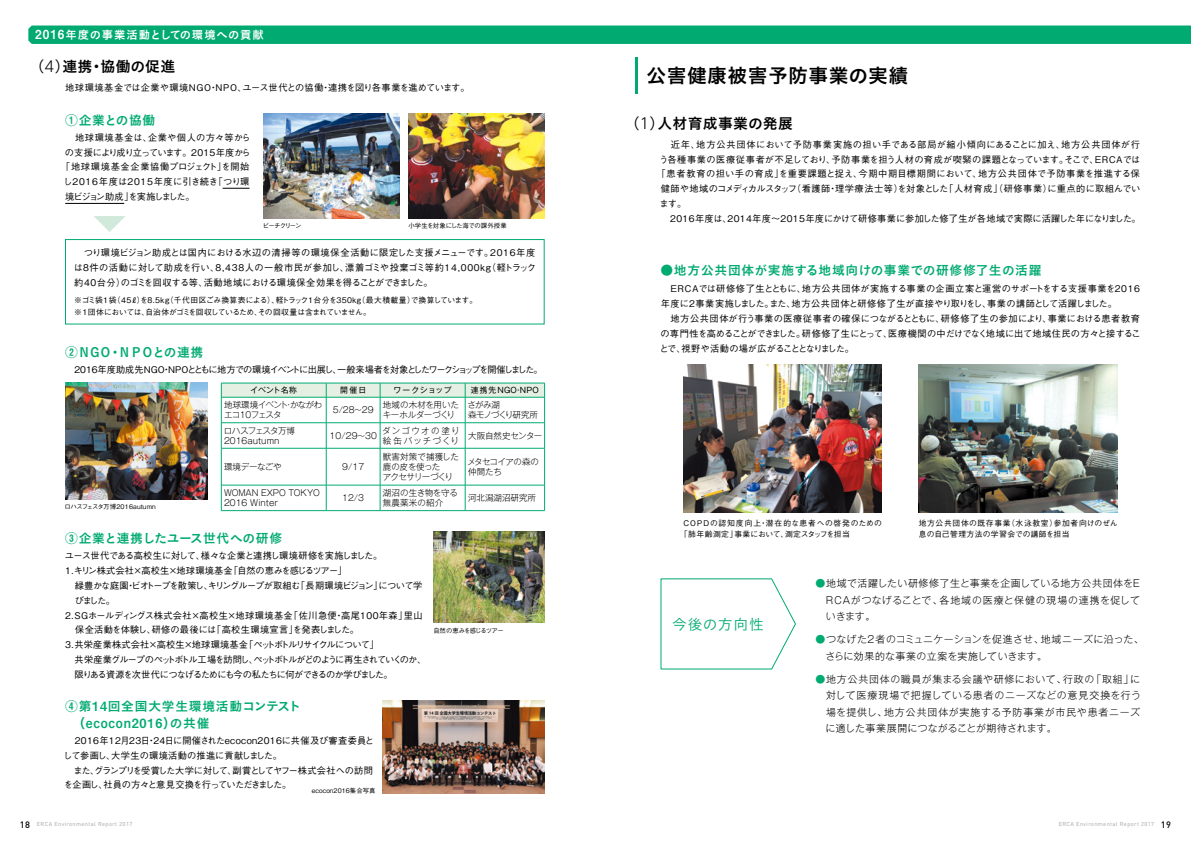
<style>
.page{position:relative;width:1191px;height:842px;background:#fff}
.page>*{position:absolute;margin:0;border:0;box-sizing:border-box;transform-origin:0 0}
.t1{font:19.8px "Koburina Go Std N W6";letter-spacing:.02em;color:#000}
.t2{font:14.9px "Koburina Go Std N W6";letter-spacing:.02em;color:#000}
.t3{font:14.9px "Koburina Go Std N W3";letter-spacing:.05em;color:#00aa71}
.t4{font:12.8px "Koburina Go Std N W6";letter-spacing:.03em;color:#00aa71}
.t5{font:12.8px/16.3px "Koburina Go Std N W6";letter-spacing:.06em;color:#00aa71}
.t6{font:12.8px "Koburina Go Std N W6";letter-spacing:-.01em;color:#00aa71}
.t7{font:12.8px "Koburina Go Std N W6";letter-spacing:-.055em;color:#00aa71}
.t8{font:11.3px "Koburina Go Std N W6";letter-spacing:.06em;color:#fff}
.t9{font:300 9.9px/16.3px "Gothic MB101 Pr 6";letter-spacing:.04em;color:#000}
.t10{font:500 9.2px/14.9px "Gothic BBB Pr 6";letter-spacing:-.01em;color:#000;text-align:justify}
.t11{font:500 9.2px/14.9px "Gothic BBB Pr 6";letter-spacing:.01em;color:#000}
.t12{font:500 9.2px "Gothic BBB Pr 6";letter-spacing:.025em;color:#000}
.t13{font:500 9.2px "Gothic BBB Pr 6";letter-spacing:.06em;color:#000}
.t14{font:500 9.2px "Gothic BBB Pr 6";letter-spacing:-.1em;color:#000}
.t15{font:500 9.2px "Gothic BBB Pr 6";letter-spacing:.04em;color:#000}
.t16{font:500 9.2px "Gothic BBB Pr 6";letter-spacing:.055em;color:#000}
.t17{font:500 9.2px "Gothic BBB Pr 6";letter-spacing:.015em;color:#000}
.t18{font:500 9.2px "Gothic BBB Pr 6";letter-spacing:-.125em;color:#000}
.t19{font:500 9.2px "Gothic BBB Pr 6";letter-spacing:-.08em;color:#000}
.t20{font:500 9.2px "Gothic BBB Pr 6";letter-spacing:.045em;color:#000}
.t21{font:500 9.2px "Gothic BBB Pr 6";letter-spacing:-.09em;color:#000}
.t22{font:500 9.2px "Gothic BBB Pr 6";letter-spacing:-.06em;color:#000}
.t23{font:500 9.2px "Gothic BBB Pr 6";letter-spacing:-.085em;color:#000}
.t24{font:500 9.2px "Gothic BBB Pr 6";letter-spacing:.075em;color:#000}
.t25{font:500 9.2px "Gothic BBB Pr 6";letter-spacing:-.145em;color:#000}
.t26{font:300 8.5px/9.9px "Gothic MB101 Pr 6";letter-spacing:-.01em;color:#000}
.t27{font:300 8.5px/9.9px "Gothic MB101 Pr 6";letter-spacing:-.045em;color:#000}
.t28{font:300 8.5px/9.9px "Gothic MB101 Pr 6";letter-spacing:-.065em;color:#000}
.t29{font:300 8.5px/9.9px "Gothic MB101 Pr 6";letter-spacing:.135em;color:#000}
.t30{font:300 8.5px/9.9px "Gothic MB101 Pr 6";letter-spacing:-.095em;color:#000}
.t31{font:300 8.5px/9.9px "Gothic MB101 Pr 6";letter-spacing:-.035em;color:#000}
.t32{font:300 8.5px "Gothic MB101 Pr 6";letter-spacing:-.03em;color:#000}
.t33{font:500 7.8px/11.3px "Gothic BBB Pr 6";letter-spacing:-.055em;color:#000}
.t34{font:500 7.8px/10.6px "Gothic BBB Pr 6";letter-spacing:.06em;color:#000}
.t35{font:7.8px "Gothic MB101 Pr 6";letter-spacing:.055em;color:#000}
.t36{font:7.8px "Gothic MB101 Pr 6";letter-spacing:.02em;color:#000}
.t37{font:500 6.4px "Gothic BBB Pr 6";color:#000}
.t38{font:500 6.4px "Gothic BBB Pr 6";letter-spacing:.03em;color:#000}
.t39{font:500 6.4px "Gothic BBB Pr 6";letter-spacing:-.085em;color:#000}
.t40{font:500 6.4px "Gothic BBB Pr 6";letter-spacing:-.15em;color:#000}
.t41{font:5.7px "DIN";letter-spacing:.07em;color:#a1a2a2}
.s1{font-family:"Midashi Go Pr 6 MB31";font-size:12.5px}
.s2{font-family:"Koburina Go Std N W3"}
.s3{font-family:"UD Shin Go Pro";font-weight:300}
.s4{font-family:"Midashi Go Pr 6 MB31"}
.s5{color:#00aa71}
.s6{font-weight:500;font-size:9.2px;color:#000}
</style>
<div class="page">
<div style="left:28px;top:26px;width:1163px;height:18px;background:#00aa71"></div>
<div style="left:65px;top:239px;width:479px;height:85px;border:1px solid #00aa71"></div>
<hr style="left:635px;top:57px;width:3px;height:37px;background:#00aa71">
<img style="left:408px;top:113px;width:136px;height:105px">
<img style="left:264px;top:113px;width:136px;height:105px">
<img style="left:683px;top:364px;width:199px;height:148px">
<img style="left:918px;top:364px;width:199px;height:148px">
<svg style="left:660px;top:578px;width:136px;height:92px"></svg>
<img style="left:65px;top:383px;width:142px;height:116px">
<svg style="left:221px;top:383px;width:324px;height:127px"></svg>
<hr style="left:221px;top:510px;width:105px;height:1px;background:#00aa71">
<hr style="left:326px;top:510px;width:54px;height:1px;background:#00aa71">
<hr style="left:380px;top:510px;width:85px;height:1px;background:#00aa71">
<hr style="left:465px;top:510px;width:80px;height:1px;background:#00aa71">
<img style="left:434px;top:532px;width:110px;height:90px">
<svg style="left:94px;top:216px;width:32px;height:16px"></svg>
<img style="left:383px;top:700px;width:161px;height:94px">
<svg style="left:223px;top:188px;width:26px;height:1px"></svg>
<hr style="left:65px;top:203px;width:59px;height:1px;background:#000">
<p class="t8" style="left:35px;top:26px;width:230px"><span class="s1">2016</span>年度の事業活動としての環境への貢献</p>
<h2 class="t2" style="left:29px;top:55px;width:147px"><span class="s2">（</span><span class="s3">4</span><span class="s2">）</span>連携・協働の促進</h2>
<p class="t17" style="left:65px;top:80px;width:406px">地球環境基金では企業や環境NGO・NPO、ユース世代との協働・連携を図り各事業を進めています。</p>
<h3 class="t4" style="left:65px;top:110px;width:92px"><span class="s4">①</span>企業との協働</h3>
<p class="t15" style="left:65px;top:130px;width:187px">　地球環境基金は、企業や個人の方々等から</p>
<p class="t23" style="left:65px;top:145px;width:187px">の支援により成り立っています。2015年度から</p>
<p class="t24" style="left:61px;top:160px;width:190px">「地球環境基金企業協働プロジェクト」を開始</p>
<p class="t13" style="left:63px;top:174px;width:188px">し2016年度は2015年度に引き続き「つり環</p>
<p class="t25" style="left:65px;top:189px;width:131px">境ビジョン助成」を実施しました。</p>
<p class="t40" style="left:263px;top:221px;width:40px">ビーチクリーン</p>
<p class="t37" style="left:408px;top:221px;width:100px">小学生を対象にした海での課外授業</p>
<p class="t10" style="left:74px;top:245px;width:464px">　つり環境ビジョン助成とは国内における水辺の清掃等の環境保全活動に限定した支援メニューです。2016年度は8件の活動に対して助成を行い、8,438人の一般市民が参加し、漂着ゴミや投棄ゴミ等約14,000ｋｇ（軽トラック約40台分）のゴミを回収する等、活動地域における環境保全効果を得ることができました。</p>
<p class="t33" style="left:74px;top:294px;width:404px">※ゴミ袋１袋（45ℓ）を8.5kg（千代田区ごみ換算表による）、軽トラック１台分を350kg（最大積載量）で換算しています。※１団体においては、自治体がゴミを回収しているため、その回収量は含まれていません。</p>
<h3 class="t7" style="left:65px;top:342px;width:140px"><span class="s4">②</span>ＮGＯ・ＮＰＯとの連携</h3>
<p class="t14" style="left:65px;top:362px;width:479px">　2016年度助成先NGO・NPOとともに地方での環境イベントに出展し、一般来場者を対象としたワークショップを開催しました。</p>
<p class="t35" style="left:250px;top:384px;width:48px">イベント名称</p>
<p class="t35" style="left:340px;top:384px;width:28px">開催日</p>
<p class="t35" style="left:393px;top:384px;width:60px">ワークショップ</p>
<p class="t36" style="left:471px;top:384px;width:70px">連携先 NGO・NPO</p>
<p class="t28" style="left:224px;top:399px;width:100px">地球環境イベント・かながわエコ10フェスタ</p>
<p class="t26" style="left:333px;top:404px;width:42px">5/28～29</p>
<p class="t26" style="left:383px;top:399px;width:78px">地域の木材を用いたキーホルダーづくり</p>
<p class="t30" style="left:467px;top:399px;width:72px">さがみ湖<br>森モノづくり研究所</p>
<p class="t26" style="left:224px;top:425px;width:73px">ロハスフェスタ万博<br>2016autumn</p>
<p class="t26" style="left:329px;top:430px;width:49px">10/29～30</p>
<p class="t29" style="left:382px;top:425px;width:79px">ダンゴウオの塗り絵缶バッチづくり</p>
<p class="t26" style="left:468px;top:430px;width:76px">大阪自然史センター</p>
<p class="t32" style="left:224px;top:460px;width:59px">環境デーなごや</p>
<p class="t26" style="left:342px;top:461px;width:24px">9/17</p>
<p class="t27" style="left:383px;top:451px;width:78px">獣害対策で捕獲した鹿の皮を使った<br>アクセサリーづくり</p>
<p class="t31" style="left:467px;top:456px;width:73px">メタセコイアの森の仲間たち</p>
<p class="t26" style="left:224px;top:487px;width:97px">WOMAN EXPO TOKYO<br>2016 Winter</p>
<p class="t26" style="left:342px;top:492px;width:23px">12/3</p>
<p class="t26" style="left:383px;top:487px;width:77px">湖沼の生き物を守る無農薬米の紹介</p>
<p class="t26" style="left:468px;top:492px;width:70px">河北潟湖沼研究所</p>
<p class="t38" style="left:65px;top:501px;width:92px">ロハスフェスタ万博2016autumn</p>
<h3 class="t6" style="left:65px;top:528px;width:218px"><span class="s4">③</span>企業と連携したユース世代への研修</h3>
<p class="t22" style="left:65px;top:548px;width:319px">ユース世代である高校生に対して、様々な企業と連携し環境研修を実施しました。</p>
<p class="t10" style="left:63px;top:562px;width:285px">１．キリン株式会社×高校生×地球環境基金「自然の恵みを感じるツアー」</p>
<p class="t19" style="left:65px;top:578px;width:359px">　緑豊かな庭園・ビオトープを散策し、キリングループが取組む「長期環境ビジョン」について学</p>
<p class="t10" style="left:75px;top:592px;width:42px">びました。</p>
<p class="t20" style="left:63px;top:608px;width:360px">２．SGホールディングス株式会社×高校生×地球環境基金「佐川急便・高尾100年森」里山</p>
<p class="t15" style="left:75px;top:623px;width:285px">保全活動を体験し、研修の最後には「高校生環境宣言」を発表しました。</p>
<p class="t10" style="left:63px;top:637px;width:317px">３．共栄産業株式会社×高校生×地球環境基金「ペットボトルリサイクルについて」</p>
<p class="t18" style="left:65px;top:652px;width:363px">　共栄産業グループのペットボトル工場を訪問し、ペットボトルがどのように再生されていくのか、</p>
<p class="t21" style="left:65px;top:667px;width:329px">　限りある資源を次世代につなげるためにも今の私たちに何ができるのか学びました。</p>
<h3 class="t5" style="left:65px;top:699px;width:237px"><span class="s4">④</span>第<span class="s4">14</span>回全国大学生環境活動コンテスト　（ecocon<span class="s4">2016</span>）の共催</h3>
<p class="t10" style="left:63px;top:732px;width:312px;text-align:left">　2016年12月23日・24日に開催されたecocon2016に共催及び審査委員として参画し、大学生の環境活動の推進に貢献しました。<br>　また、グランプリを受賞した大学に対して、副賞としてヤフー株式会社への訪問を企画し、社員の方々と意見交換を行っていただきました。</p>
<p class="t37" style="left:312px;top:785px;width:65px">ecocon2016集合写真</p>
<p class="t39" style="left:433px;top:625px;width:72px">自然の恵みを感じるツアー</p>
<h1 class="t1" style="left:646px;top:60px;width:263px">公害健康被害予防事業の実績</h1>
<h2 class="t2" style="left:625px;top:112px;width:169px"><span class="s2">（</span><span class="s3">１</span><span class="s2">）</span>人材育成事業の発展</h2>
<p class="t13" style="left:660px;top:137px;width:481px">　近年、地方公共団体において予防事業実施の担い手である部局が縮小傾向にあることに加え、地方公共団体が行</p>
<p class="t10" style="left:659px;top:151px;width:483px">う各種事業の医療従事者が不足しており、予防事業を担う人材の育成が喫緊の課題となっています。そこで、ＥＲＣＡでは</p>
<p class="t16" style="left:656px;top:167px;width:485px">「患者教育の担い手の育成」を重要課題と捉え、今期中期目標期間において、地方公共団体で予防事業を推進する保</p>
<p class="t12" style="left:660px;top:182px;width:481px">健師や地域のコメディカルスタッフ（看護師・理学療法士等）を対象とした「人材育成」（研修事業）に重点的に取組んでい</p>
<p class="t10" style="left:659px;top:196px;width:28px">ます。</p>
<p class="t12" style="left:660px;top:211px;width:481px">　2016年度は、2014年度～2015年度にかけて研修事業に参加した修了生が各地域で実際に活躍した年になりました。</p>
<h3 class="t4" style="left:660px;top:260px;width:382px">●地方公共団体が実施する地域向けの事業での研修修了生の活躍</h3>
<p class="t11" style="left:659px;top:281px;width:483px">　ＥＲＣＡでは研修修了生とともに、地方公共団体が実施する事業の企画立案と運営のサポートをする支援事業を2016年度に2事業実施しました。また、地方公共団体と研修修了生が直接やり取りをし、事業の講師として活躍しました。<br>　地方公共団体が行う事業の医療従事者の確保につながるとともに、研修修了生の参加により、事業における患者教育の専門性を高めることができました。研修修了生にとって、医療機関の中だけでなく地域に出て地域住民の方々と接することで、視野や活動の場が広がることとなりました。</p>
<p class="t34" style="left:680px;top:518px;width:204px;text-indent:3px">ＣＯＰＤの認知度向上・潜在的な患者への啓発のための「肺年齢測定」事業において、測定スタッフを担当</p>
<p class="t34" style="left:918px;top:518px;width:200px">地方公共団体の既存事業（水泳教室）参加者向けのぜん息の自己管理方法の学習会での講師を担当</p>
<h2 class="t3" style="left:672px;top:613px;width:93px">今後の方向性</h2>
<p class="t9" style="left:824px;top:574px;width:318px;text-indent:-9px"><span class="s5">●</span>地域で活躍したい研修修了生と事業を企画している地方公共団体をＥ<br>ＲＣＡがつなげることで、各地域の医療と保健の現場の連携を促していきます。</p>
<p class="t9" style="left:825px;top:630px;width:320px;text-indent:-10px"><span class="s5">●</span>つなげた2者のコミュニケーションを促進させ、地域ニーズに沿った、さらに効果的な事業の立案を実施していきます。</p>
<p class="t9" style="left:825px;top:670px;width:317px;text-align:justify;text-indent:-10px"><span class="s5">●</span>地方公共団体の職員が集まる会議や研修において、行政の「取組」に対して医療現場で把握している患者のニーズなどの意見交換を行う場を提供し、地方公共団体が実施する予防事業が市民や患者ニーズに適した事業展開につながることが期待されます。</p>
<p class="t41" style="left:20px;top:821px;width:114px"><span class="s6">18</span> ERCA Environmental Report 2017</p>
<p class="t41" style="left:1058px;top:821px;width:114px">ERCA Environmental Report 2017 <span class="s6">19</span></p>
</div>
